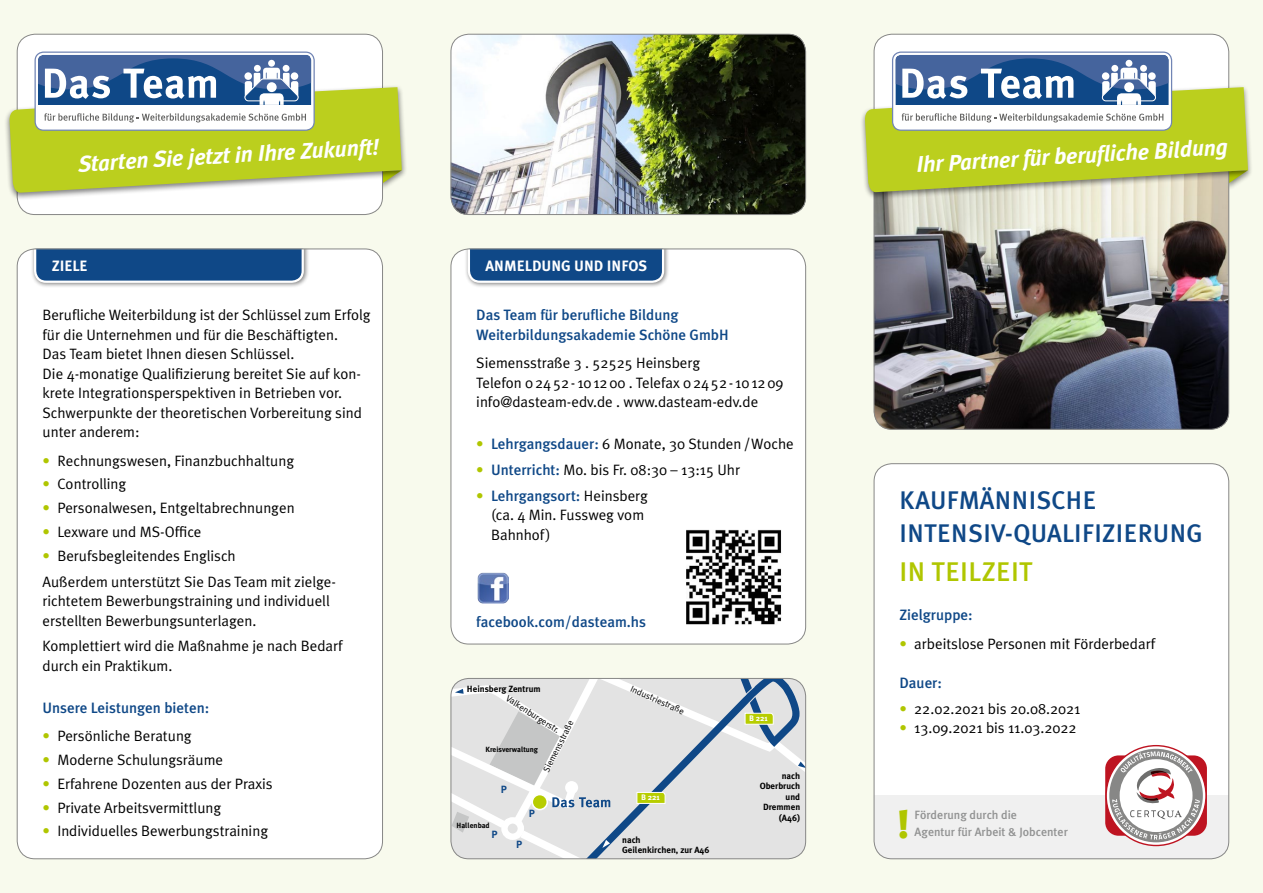
<style>
.page{position:relative;width:1263px;height:893px;background:#f8faed}
.page>*{position:absolute;margin:0;border:0;box-sizing:border-box;transform-origin:0 0}
.t1{font:900 39.6px "Meta Plus";color:#b0c600}
.t2{font:500 27px "Meta Plus";letter-spacing:.02em;color:#b0c600}
.t3{font:500 25.5px/33px "Meta Plus";letter-spacing:.01em;color:#0f4887}
.t4{font:italic 700 22.5px "Meta Plus";color:#fff}
.t5{font:15px/19.5px "Meta Plus Normal";color:#000}
.t6{font:500 15px/19.5px "Meta Plus";color:#0f4887}
.t7{font:700 15px "Meta Plus";color:#fff}
.t8{font:500 12px "Meta Plus";color:#919292}
.t9{font:700 10.5px "Meta Plus";color:#0f4887}
.t10{font:700 9px/10.5px "Meta Plus";color:#000;text-align:right}
.t11{font:9px "Meta Plus Normal";color:#000}
.t12{font:700 7.95px "Meta Plus";color:#fff}
.t13{font:700 7.5px "Meta Plus";color:#000}
.s1{color:#b0c600}
.s2{font-family:"Meta Plus";font-weight:500;color:#0f4887}
.s3{font-family:"Meta Plus Normal";font-weight:400;color:#b0c600}
.s4{font-family:"Meta Plus Normal";font-weight:400;color:#000}
</style>
<div class="page">
<div style="left:17px;top:34px;width:365px;height:181px;background:#fff;border-radius:18px"></div>
<div style="left:17px;top:34px;width:366px;height:181px;border:1px solid #878786;border-radius:18px"></div>
<img style="left:451px;top:34px;width:355px;height:181px">
<div style="left:451px;top:34px;width:355px;height:181px;border:1px solid #878786;border-radius:18px"></div>
<div style="left:4px;top:85px;width:403px;height:116px;background:#000;opacity:.5"></div>
<div style="left:17px;top:249px;width:365px;height:610px;background:#fff;border-radius:18px"></div>
<div style="left:30px;top:249px;width:280px;height:39px;background:#000;opacity:.5"></div>
<svg style="left:33px;top:251px;width:272px;height:33px;background:#2a5c93"></svg>
<div style="left:451px;top:249px;width:355px;height:395px;background:#fff;border-radius:18px"></div>
<div style="left:464px;top:249px;width:206px;height:39px;background:#000;opacity:.5"></div>
<svg style="left:467px;top:251px;width:198px;height:33px;background:#2c5d93"></svg>
<div style="left:874px;top:34px;width:355px;height:395px;background:#fff;border-radius:18px"></div>
<img style="left:874px;top:201px;width:355px;height:228px">
<div style="left:859px;top:85px;width:394px;height:116px;background:#000;opacity:.5"></div>
<div style="left:874px;top:464px;width:355px;height:395px;background:#fff;border-radius:18px"></div>
<div style="left:874px;top:795px;width:355px;height:64px;background:#f0f0f0"></div>
<img style="left:477px;top:573px;width:31px;height:31px">
<svg style="left:1105px;top:745px;width:102px;height:101px"></svg>
<svg style="left:451px;top:678px;width:355px;height:181px;background:#d9dcdc"></svg>
<img style="left:686px;top:529px;width:96px;height:96px">
<div style="left:892px;top:52px;width:280px;height:79px;border:1px solid #7185b5;border-radius:9px"></div>
<svg style="left:864px;top:55px;width:384px;height:138px"></svg>
<div style="left:35px;top:52px;width:280px;height:79px;border:1px solid #7185b5;border-radius:9px"></div>
<svg style="left:9px;top:55px;width:393px;height:138px"></svg>
<h3 class="t4" style="left:78px;top:150px;width:303px;rotate:-3deg">Starten Sie jetzt in Ihre Zukunft!</h3>
<h3 class="t4" style="left:915px;top:151px;width:314px;rotate:-3deg">Ihr Partner für berufl iche Bildung</h3>
<p class="t7" style="left:52px;top:257px;width:37px">ZIELE</p>
<p class="t7" style="left:486px;top:257px;width:163px">ANMELDUNG UND INFOS</p>
<p class="t5" style="left:43px;top:305px;width:329px">Berufliche Weiterbildung ist der Schlüssel zum Erfolg für die Unternehmen und für die Beschäftigten.<br>Das Team bietet Ihnen diesen Schlüssel.<br>Die 4-monatige Qualifizierung bereitet Sie auf kon&shy;krete Integrationsperspektiven in Betrieben vor.<br>Schwerpunkte der theoretischen Vorbereitung sind unter anderem:</p>
<p class="t5" style="left:43px;top:451px;width:253px"><span class="s1">•</span> Rechnungswesen, Finanzbuchhaltung</p>
<p class="t5" style="left:43px;top:474px;width:85px"><span class="s1">•</span> Controlling</p>
<p class="t5" style="left:43px;top:498px;width:254px"><span class="s1">•</span> Personalwesen, Entgeltabrechnungen</p>
<p class="t5" style="left:43px;top:522px;width:161px"><span class="s1">•</span> Lexware und MS-Office</p>
<p class="t5" style="left:43px;top:542px;width:295px;line-height:26px"><span class="s1">•</span> Berufsbegleitendes Englisch<br>Außerdem unterstützt Sie Das Team mit zielge-</p>
<p class="t5" style="left:43px;top:591px;width:289px">richtetem Bewerbungstraining und individuell erstellten Bewerbungsunterlagen.</p>
<p class="t5" style="left:43px;top:636px;width:301px">Komplettiert wird die Maßnahme je nach Bedarf durch ein Praktikum.</p>
<p class="t6" style="left:43px;top:698px;width:168px">Unsere Leistungen bieten:</p>
<p class="t5" style="left:43px;top:726px;width:151px"><span class="s1">•</span> Persönliche Beratung</p>
<p class="t5" style="left:43px;top:750px;width:182px"><span class="s1">•</span> Moderne Schulungsräume</p>
<p class="t5" style="left:43px;top:774px;width:232px"><span class="s1">•</span> Erfahrene Dozenten aus der Praxis</p>
<p class="t5" style="left:43px;top:797px;width:180px"><span class="s1">•</span> Private Arbeitsvermittlung</p>
<p class="t5" style="left:43px;top:821px;width:227px"><span class="s1">•</span> Individuelles Bewerbungstraining</p>
<p class="t6" style="left:476px;top:305px;width:254px">Das Team für berufliche Bildung<br>Weiterbildungsakademie Schöne GmbH</p>
<p class="t5" style="left:476px;top:353px;width:309px">Siemensstraße 3 . 52525 Heinsberg<br>Telefon 02452- 101200 . Telefax 02452- 101209 info@dasteam-edv.de . www.dasteam-edv.de</p>
<p class="t5" style="left:476px;top:434px;width:319px"><span class="s1">•</span> <span class="s2">Lehrgangsdauer:</span> 6 Monate, 30 Stunden / Woche</p>
<p class="t5" style="left:476px;top:460px;width:265px"><span class="s1">•</span> <span class="s2">Unterricht:</span> Mo. bis Fr. 08:30 – 13:15 Uhr</p>
<p class="t6" style="left:476px;top:486px;width:173px"><span class="s3">•</span> Lehrgangsort: <span class="s4">Heinsberg</span></p>
<p class="t5" style="left:491px;top:505px;width:154px">(ca. 4 Min. Fussweg vom<br>Bahnhof)</p>
<p class="t6" style="left:476px;top:612px;width:171px">facebook.com/dasteam.hs</p>
<p class="t10" style="left:467px;top:684px;width:75px">Heinsberg Zentrum</p>
<p class="t11" style="left:510px;top:693px;width:63px;rotate:33deg">Valkenburgerstr.</p>
<p class="t11" style="left:541px;top:769px;width:58px;rotate:-63deg">Siemensstraße</p>
<p class="t13" style="left:485px;top:745px;width:54px">Kreisverwaltung</p>
<p class="t13" style="left:456px;top:821px;width:35px">Hallenbad</p>
<p class="t9" style="left:501px;top:783px;width:8px">P</p>
<p class="t9" style="left:492px;top:828px;width:8px">P</p>
<p class="t9" style="left:529px;top:807px;width:8px">P</p>
<p class="t9" style="left:516px;top:839px;width:8px">P</p>
<p class="t11" style="left:633px;top:683px;width:59px;rotate:24deg">Industriestraße</p>
<p class="t12" style="left:641px;top:793px;width:20px">B 221</p>
<p class="t10" style="left:622px;top:834px;width:89px;text-align:left">nach<br>Geilenkirchen, zur A46</p>
<p class="t12" style="left:749px;top:714px;width:20px">B 221</p>
<p class="t10" style="left:760px;top:770px;width:42px">nach<br>Oberbruch und<br>Dremmen (A46)</p>
<h3 class="t3" style="left:899px;top:483px;width:305px">KAUFMÄNNISCHE<br>INTENSIV-QUALIFIZIERUNG</h3>
<h2 class="t2" style="left:899px;top:556px;width:135px">IN TEILZEIT</h2>
<p class="t6" style="left:899px;top:605px;width:75px">Zielgruppe:</p>
<p class="t5" style="left:899px;top:634px;width:257px"><span class="s1">•</span> arbeitslose Personen mit Förderbedarf</p>
<p class="t6" style="left:899px;top:673px;width:44px">Dauer:</p>
<p class="t5" style="left:899px;top:699px;width:182px"><span class="s1">•</span> 22.02.2021 bis 20.08.2021</p>
<p class="t5" style="left:899px;top:718px;width:179px"><span class="s1">•</span> 13.09.2021 bis 11.03.2022</p>
<h1 class="t1" style="left:897px;top:801px;width:14px">!</h1>
<p class="t8" style="left:915px;top:808px;width:104px">Förderung durch die</p>
<p class="t8" style="left:915px;top:825px;width:155px">Agentur für Arbeit &amp; Jobcenter</p>
</div>
